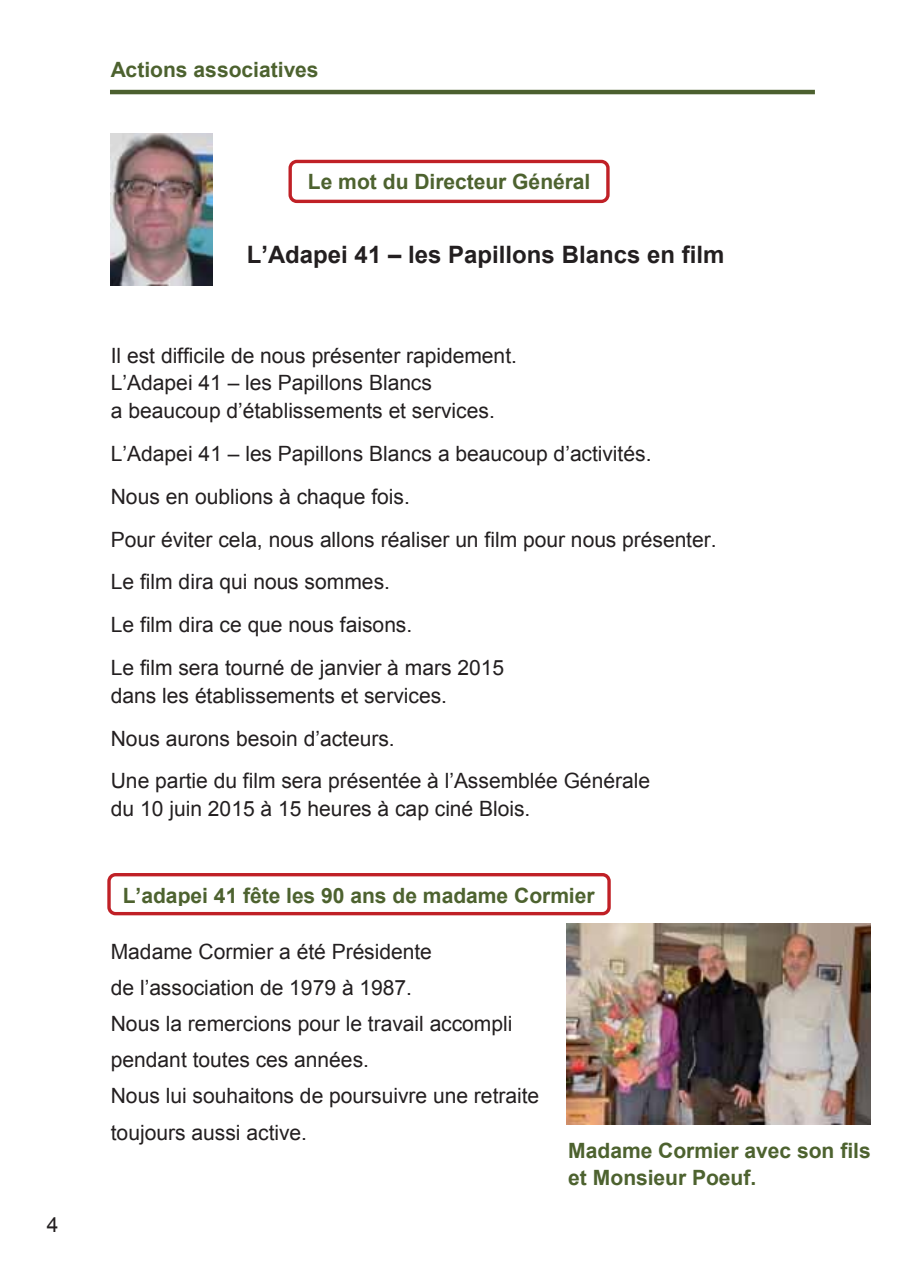
<style>
.page{position:relative;width:902px;height:1272px;background:#fff}
.page>*{position:absolute;margin:0;border:0;box-sizing:border-box;transform-origin:0 0}
.t1{font:700 24px "Arial";color:#231f20}
.t2{font:21px/42.8px "Arial";color:#231f20}
.t3{font:700 21px/27.8px "Arial";color:#4d622f}
.t4{font:21px "Arial";color:#231f20}
</style>
<div class="page">
<hr style="left:110px;top:90px;width:704px;height:4px;background:#4c602f">
<div style="left:288px;top:160px;width:321px;height:43px;border:3px solid #c02026;border-radius:7px"></div>
<div style="left:107px;top:873px;width:503px;height:42px;border:3px solid #c02026;border-radius:6px"></div>
<img style="left:567px;top:923px;width:303px;height:201px">
<img style="left:111px;top:133px;width:102px;height:152px">
<p class="t4" style="left:47px;top:1212px;width:13px">4</p>
<p class="t3" style="left:111px;top:56px;width:209px">Actions associatives</p>
<p class="t3" style="left:308px;top:168px;width:284px">Le mot du Directeur Général</p>
<p class="t1" style="left:247px;top:241px;width:479px">L’Adapei 41 – les Papillons Blancs en film</p>
<p class="t2" style="left:111px;top:341px;width:408px;line-height:27.8px">Il est difficile de nous présenter rapidement.<br>L’Adapei 41 – les Papillons Blancs<br>a beaucoup d’établissements et services.</p>
<p class="t2" style="left:111px;top:432px;width:607px">L’Adapei 41 – les Papillons Blancs a beaucoup d’activités.<br>Nous en oublions à chaque fois.<br>Pour éviter cela, nous allons réaliser un film pour nous présenter.<br>Le film dira qui nous sommes.<br>Le film dira ce que nous faisons.<br>Le film sera tourné de janvier à mars 2015</p>
<p class="t2" style="left:111px;top:674px;width:541px">dans les établissements et services.<br>Nous aurons besoin d’acteurs.<br>Une partie du film sera présentée à l’Assemblée Générale</p>
<p class="t2" style="left:111px;top:787px;width:421px">du 10 juin 2015 à 15 heures à cap ciné Blois.</p>
<p class="t3" style="left:123px;top:881px;width:473px">L’adapei 41 fête les 90 ans de madame Cormier</p>
<p class="t2" style="left:111px;top:933px;width:430px;line-height:36.2px">Madame Cormier a été Présidente<br>de l’association de 1979 à 1987.<br>Nous la remercions pour le travail accompli pendant toutes ces années.<br>Nous lui souhaitons de poursuivre une retraite toujours aussi active.</p>
<p class="t3" style="left:568px;top:1136px;width:304px">Madame Cormier avec son fils et Monsieur Poeuf.</p>
</div>
